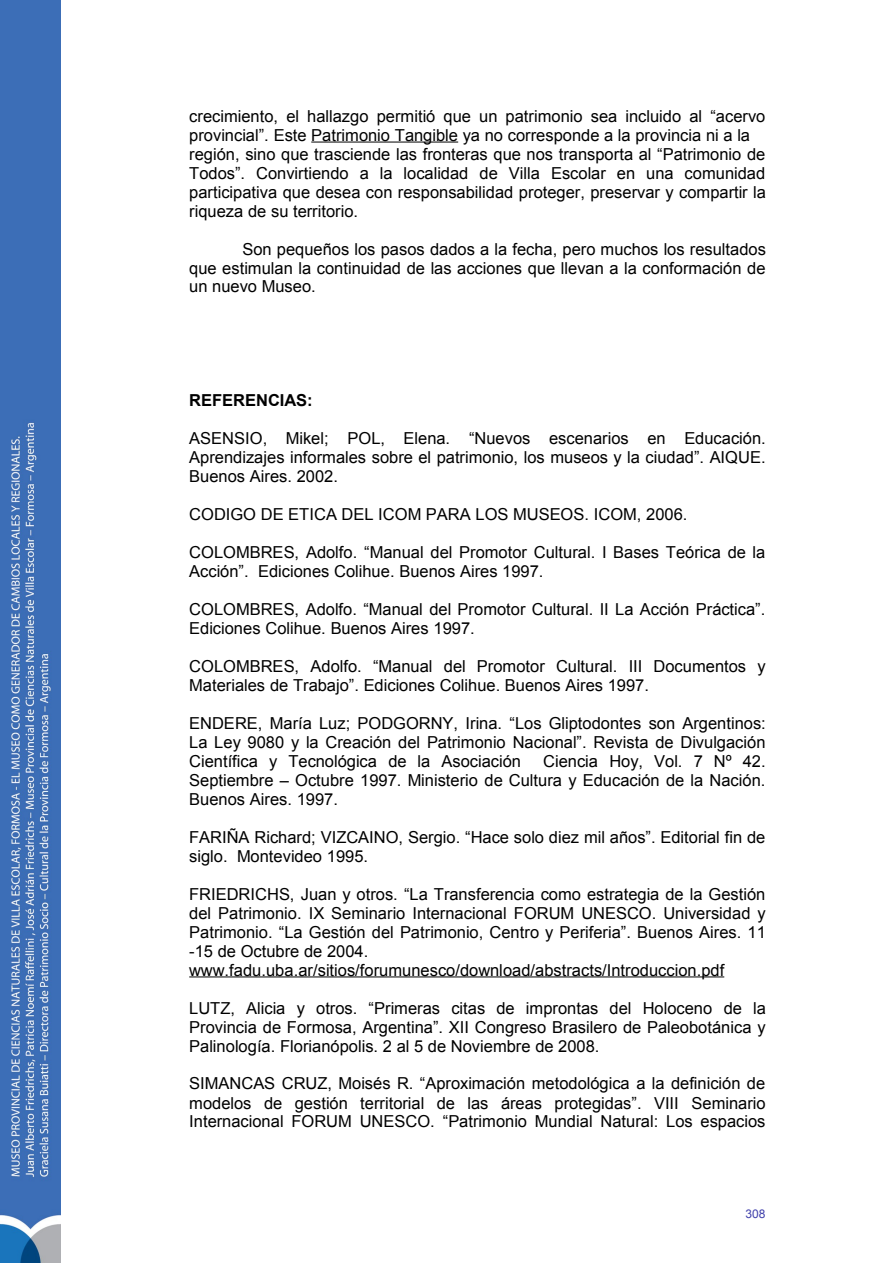
<style>
.page{position:relative;width:893px;height:1263px;background:#fff}
.page>*{position:absolute;margin:0;border:0;box-sizing:border-box;transform-origin:0 0}
.t1{font:16.5px/18.9px "Arial";color:#000}
.t2{font:700 16.5px "Arial";color:#000}
.t3{font:12px "Arial";color:#4040ab}
</style>
<div class="page">
<img style="left:0;top:0;width:61px;height:1263px">
<hr style="left:311px;top:142px;width:147px;height:1px;background:#000">
<hr style="left:189px;top:976px;width:535px;height:1px;background:#000">
<p class="t1" style="left:189px;top:107px;width:578px">crecimiento, el hallazgo permitió que un patrimonio sea incluido al “acervo provincial”. Este Patrimonio Tangible ya no corresponde a la provincia ni a la región, sino que trasciende las fronteras que nos transporta al “Patrimonio de Todos”. Convirtiendo a la localidad de Villa Escolar en una comunidad participativa que desea con responsabilidad proteger, preservar y compartir la riqueza de su territorio.</p>
<p class="t1" style="left:189px;top:239px;width:578px;text-align:justify;text-indent:53px">Son pequeños los pasos dados a la fecha, pero muchos los resultados que estimulan la continuidad de las acciones que llevan a la conformación de un nuevo Museo.</p>
<p class="t2" style="left:189px;top:391px;width:125px">REFERENCIAS:</p>
<p class="t1" style="left:189px;top:429px;width:578px;text-align:justify">ASENSIO, Mikel; POL, Elena. “Nuevos escenarios en Educación.<br>Aprendizajes informales sobre el patrimonio, los museos y la ciudad”. AIQUE.<br>Buenos Aires. 2002.</p>
<p class="t1" style="left:189px;top:505px;width:499px">CODIGO DE ETICA DEL ICOM PARA LOS MUSEOS. ICOM, 2006.</p>
<p class="t1" style="left:189px;top:543px;width:577px">COLOMBRES, Adolfo. “Manual del Promotor Cultural. I Bases Teórica de la<br>Acción”. Ediciones Colihue. Buenos Aires 1997.</p>
<p class="t1" style="left:189px;top:600px;width:577px">COLOMBRES, Adolfo. “Manual del Promotor Cultural. II La Acción Práctica”.<br>Ediciones Colihue. Buenos Aires 1997.</p>
<p class="t1" style="left:189px;top:657px;width:578px">COLOMBRES, Adolfo. “Manual del Promotor Cultural. III Documentos y<br>Materiales de Trabajo”. Ediciones Colihue. Buenos Aires 1997.</p>
<p class="t1" style="left:189px;top:714px;width:578px;text-align:justify">ENDERE, María Luz; PODGORNY, Irina. “Los Gliptodontes son Argentinos:<br>La Ley 9080 y la Creación del Patrimonio Nacional”. Revista de Divulgación Científica y Tecnológica de la Asociación</p>
<p class="t1" style="left:189px;top:752px;width:578px;text-align:justify;text-indent:354px">Ciencia Hoy, Vol. 7 Nº 42.<br>Septiembre – Octubre 1997. Ministerio de Cultura y Educación de la Nación.<br>Buenos Aires. 1997.</p>
<p class="t1" style="left:189px;top:828px;width:577px">FARIÑA Richard; VIZCAINO, Sergio. “Hace solo diez mil años”. Editorial fin de siglo. Montevideo 1995.</p>
<p class="t1" style="left:189px;top:884px;width:578px">FRIEDRICHS, Juan y otros. “La Transferencia como estrategia de la Gestión del Patrimonio. IX Seminario Internacional FORUM UNESCO. Universidad y Patrimonio. “La Gestión del Patrimonio, Centro y Periferia”. Buenos Aires. 11 -15 de Octubre de 2004. www.fadu.uba.ar/sitios/forumunesco/download/abstracts/Introduccion.pdf</p>
<p class="t1" style="left:189px;top:998px;width:578px;text-align:justify">LUTZ, Alicia y otros. “Primeras citas de improntas del Holoceno de la Provincia de Formosa, Argentina”. XII Congreso Brasilero de Paleobotánica y Palinología. Florianópolis. 2 al 5 de Noviembre de 2008.</p>
<p class="t1" style="left:189px;top:1074px;width:578px;text-align:justify">SIMANCAS CRUZ, Moisés R. “Aproximación metodológica a la definición de modelos de gestión territorial de las áreas protegidas”. VIII Seminario Internacional FORUM UNESCO. “Patrimonio Mundial Natural: Los espacios</p>
<p class="t3" style="left:745px;top:1206px;width:22px">308</p>
</div>
